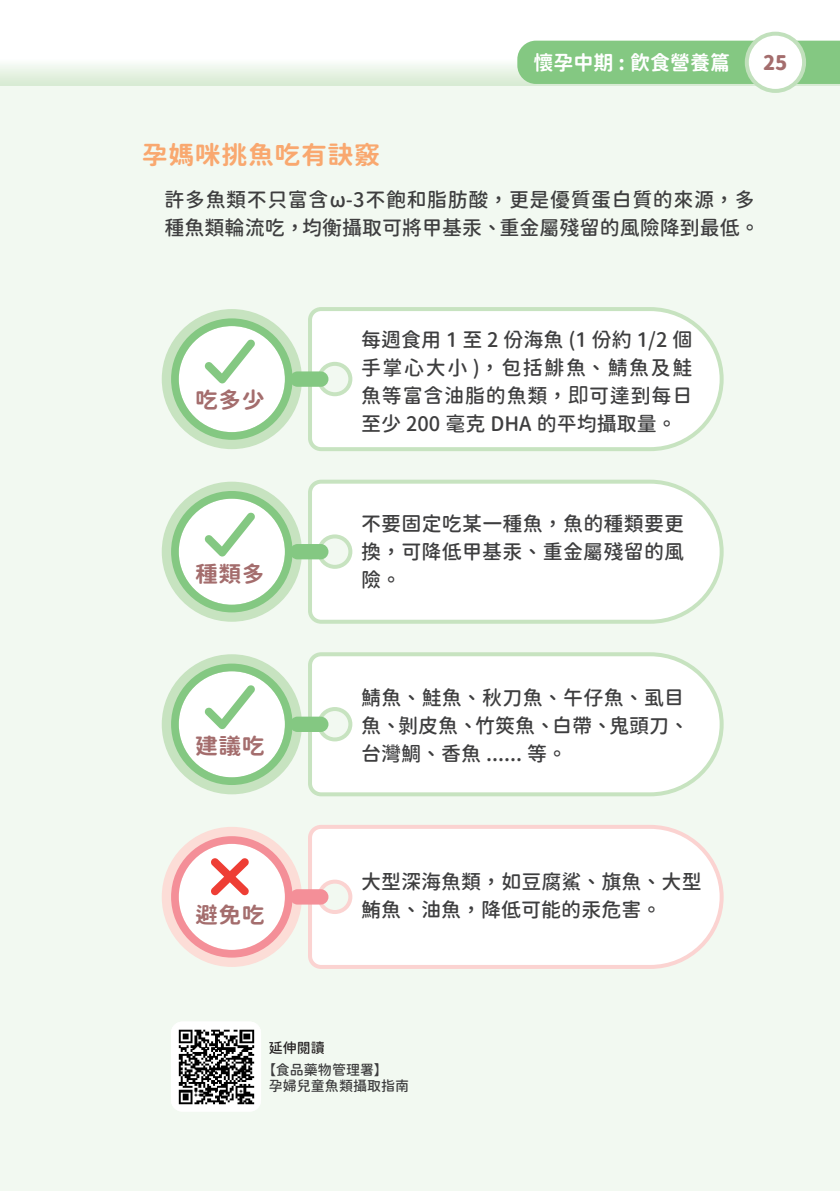
<style>
.page{position:relative;width:840px;height:1191px;background:#fff}
.page>*{position:absolute;margin:0;border:0;box-sizing:border-box;transform-origin:0 0}
.t1{font:25px "Gen Sen Rounded TW B";letter-spacing:.02em;color:#f9a86f;scale:1.04 1}
.t2{font:22px "Gen Sen Rounded TW B";letter-spacing:.02em;color:#a46d6d;scale:1.04 1}
.t3{font:20px/28px "Gen Sen Rounded TW M";letter-spacing:.01em;color:#3e3e3f}
.t4{font:20px "Gen Sen Rounded TW B";color:#fff}
.t5{font:20px "Gen Sen Rounded TW H";color:#a46d6d}
.t6{font:14px/16px "Gen Sen Rounded TW M";color:#3e3e3f}
.t7{font:14px "Gen Sen Rounded TW M";color:#231f20}
.s1{font-family:"DF Yuan Std W7"}
</style>
<div class="page">
<div style="left:0;top:0;width:839px;height:1191px;background:#f2f9f1"></div>
<svg style="left:0;top:0;width:839px;height:85px"></svg>
<div style="left:517px;top:41px;width:322px;height:43px;background:#84c882"></div>
<div style="left:746px;top:34px;width:57px;height:57px;background:#fff;border-radius:50%"></div>
<div style="left:744px;top:32px;width:61px;height:61px;border:4px solid #c1e0bc;border-radius:50%"></div>
<img style="left:171px;top:1022px;width:90px;height:89px">
<div style="left:162px;top:654px;width:140px;height:140px;background:#c7e3c0;border-radius:50%"></div>
<svg style="left:308px;top:652px;width:416px;height:145px"></svg>
<div style="left:290px;top:716px;width:38px;height:16px;background:#84c882;border-radius:8px"></div>
<svg style="left:171px;top:663px;width:121px;height:122px"></svg>
<div style="left:162px;top:481px;width:140px;height:141px;background:#c7e3c0;border-radius:50%"></div>
<svg style="left:306px;top:479px;width:418px;height:145px"></svg>
<div style="left:290px;top:544px;width:38px;height:15px;background:#84c882;border-radius:8px"></div>
<svg style="left:171px;top:491px;width:121px;height:121px"></svg>
<div style="left:162px;top:309px;width:140px;height:140px;background:#c7e3c0;border-radius:50%"></div>
<svg style="left:308px;top:307px;width:416px;height:144px"></svg>
<div style="left:290px;top:371px;width:38px;height:16px;background:#84c882;border-radius:8px"></div>
<svg style="left:171px;top:318px;width:121px;height:122px"></svg>
<div style="left:162px;top:827px;width:140px;height:140px;background:#fcddd7;border-radius:50%"></div>
<svg style="left:306px;top:825px;width:418px;height:144px"></svg>
<div style="left:290px;top:889px;width:38px;height:15px;background:#f48f98;border-radius:8px"></div>
<svg style="left:171px;top:836px;width:121px;height:121px"></svg>
<p class="t4" style="left:533px;top:51px;width:198px">懷孕中期 : 飲食營養篇</p>
<p class="t5" style="left:762px;top:51px;width:26px">25</p>
<p class="t1" style="left:142px;top:140px;width:230px">孕媽咪挑魚吃有訣竅</p>
<p class="t3" style="left:164px;top:186px;width:596px">許多魚類不只富含ω-3不飽和脂肪酸，更是優質蛋白質的來源，多種魚類輪流吃，均衡攝取可將甲基汞、重金屬殘留的風險降到最低。</p>
<p class="t2" style="left:195px;top:388px;width:68px">吃多少</p>
<p class="t3" style="left:361px;top:326px;width:332px;text-align:justify">每週食用 1 至 2 份海魚 (1 份約 1/2 個手掌心大小 )，包括鯡魚、鯖魚及鮭魚等富含油脂的魚類，<span class="s1">即</span>可達到每日至少 200 毫克 DHA 的平均攝取量。</p>
<p class="t3" style="left:361px;top:510px;width:324px">不要固定吃某一種魚，魚的種類要更換，可降低甲基汞、重金屬殘留的風</p>
<p class="t2" style="left:195px;top:561px;width:68px">種類多</p>
<p class="t3" style="left:361px;top:566px;width:41px">險。</p>
<p class="t3" style="left:361px;top:684px;width:329px">鯖魚、鮭魚、秋刀魚、午仔魚、虱目魚、剝皮魚、竹筴魚、白帶、鬼頭刀、</p>
<p class="t2" style="left:195px;top:733px;width:68px">建議吃</p>
<p class="t3" style="left:361px;top:740px;width:207px">台灣鯛、香魚 ...... 等。</p>
<p class="t3" style="left:361px;top:868px;width:342px">大型深海魚類，如豆腐鯊、旗魚、大型</p>
<p class="t2" style="left:195px;top:902px;width:68px">避免吃</p>
<p class="t3" style="left:361px;top:896px;width:301px">鮪魚、油魚，降低可能的汞危害。</p>
<p class="t7" style="left:269px;top:1040px;width:57px">延伸閱讀</p>
<p class="t6" style="left:269px;top:1062px;width:141px">【食品藥物管理署】<br>孕婦兒童魚類攝取指南</p>
</div>
